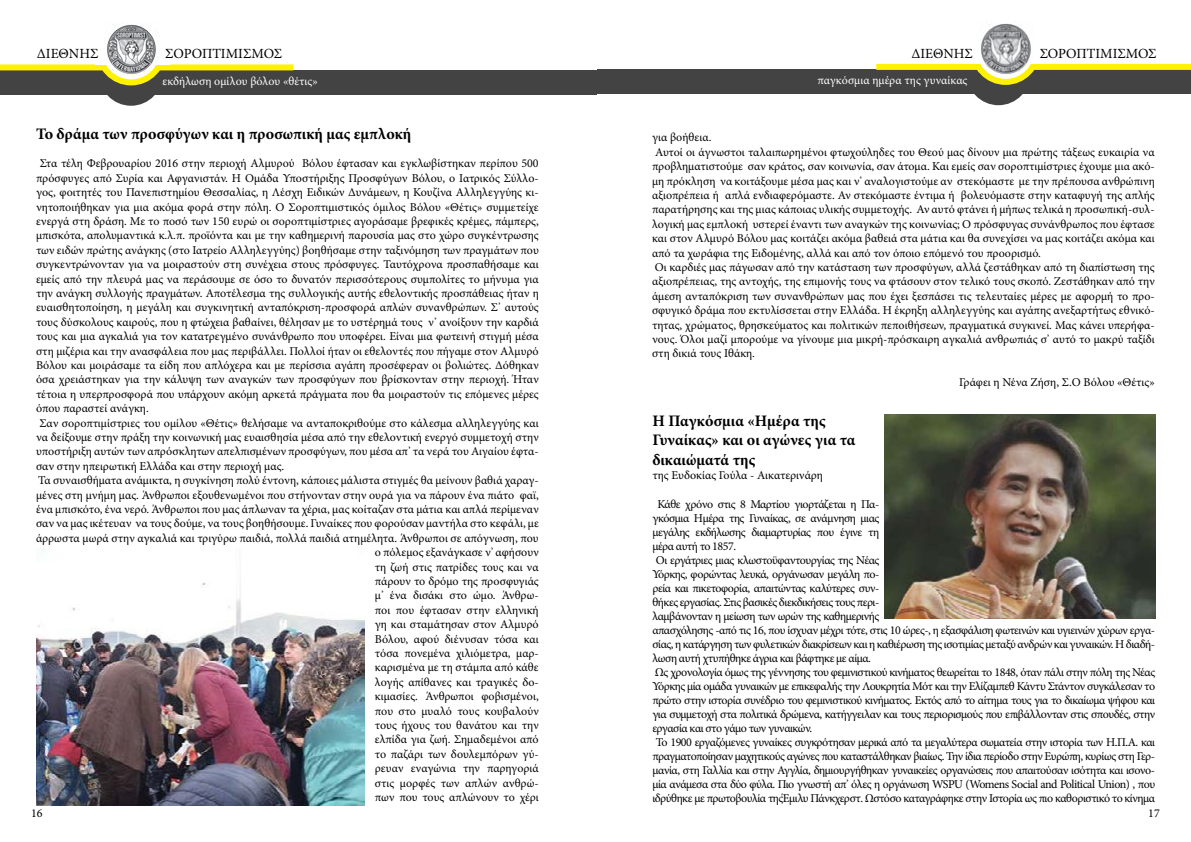
<style>
.page{position:relative;width:1191px;height:842px;background:#fff}
.page>*{position:absolute;margin:0;border:0;box-sizing:border-box;transform-origin:0 0}
.t1{font:700 16px/19.2px "Minion Pro";color:#000}
.t2{font:14px "Minion Pro";color:#000}
.t3{font:12px/14.4px "Minion Pro";letter-spacing:-.005em;color:#000}
.t4{font:12px/14px "Minion Pro";letter-spacing:-.04em;color:#000}
.t5{font:12px "Minion Pro";color:#fff}
</style>
<div class="page">
<div style="left:597px;top:70px;width:594px;height:24px;background:#434343"></div>
<div style="left:876px;top:64px;width:103px;height:6px;background:#fff200"></div>
<div style="left:1033px;top:64px;width:158px;height:6px;background:#fff200"></div>
<svg style="left:966px;top:63px;width:78px;height:42px"></svg>
<div style="left:969px;top:48px;width:74px;height:16px;background:#fff"></div>
<img style="left:978px;top:23px;width:56px;height:51px">
<div style="left:0;top:70px;width:596px;height:24px;background:#434343"></div>
<div style="left:0;top:64px;width:105px;height:6px;background:#fff200"></div>
<div style="left:156px;top:64px;width:137px;height:6px;background:#fff200"></div>
<svg style="left:93px;top:64px;width:76px;height:42px"></svg>
<img style="left:104px;top:22px;width:56px;height:53px">
<img style="left:36px;top:582px;width:328px;height:224px">
<img style="left:884px;top:415px;width:271px;height:204px">
<p class="t2" style="left:37px;top:44px;width:63px">ΔΙΕΘΝΗΣ</p>
<p class="t2" style="left:165px;top:44px;width:118px">ΣΟΡΟΠΤΙΜΙΣΜΟΣ</p>
<p class="t5" style="left:163px;top:73px;width:157px">εκδήλωση ομίλου βόλου «θέτις»</p>
<h1 class="t1" style="left:36px;top:124px;width:377px">Το δράμα των προσφύγων και η προσωπική μας εμπλοκή</h1>
<p class="t3" style="left:40px;top:156px;width:500px">Στα τέλη Φεβρουαρίου 2016 στην περιοχή Αλμυρού Βόλου έφτασαν και εγκλωβίστηκαν περίπου 500</p>
<p class="t3" style="left:36px;top:171px;width:504px">πρόσφυγες από Συρία και Αφγανιστάν. Η Ομάδα Υποστήριξης Προσφύγων Βόλου, ο Ιατρικός Σύλλο-</p>
<p class="t3" style="left:36px;top:185px;width:504px">γος, φοιτητές του Πανεπιστημίου Θεσσαλίας, η Λέσχη Ειδικών Δυνάμεων, η Κουζίνα Αλληλεγγύης κι-</p>
<p class="t3" style="left:36px;top:200px;width:504px">νητοποιήθηκαν για μια ακόμα φορά στην πόλη. Ο Σοροπτιμιστικός όμιλος Βόλου «Θέτις» συμμετείχε</p>
<p class="t3" style="left:36px;top:214px;width:504px">ενεργά στη δράση. Με το ποσό των 150 ευρώ οι σοροπτιμίστριες αγοράσαμε βρεφικές κρέμες, πάμπερς,</p>
<p class="t3" style="left:36px;top:228px;width:504px">μπισκότα, απολυμαντικά κ.λ.π. προϊόντα και με την καθημερινή παρουσία μας στο χώρο συγκέντρωσης</p>
<p class="t3" style="left:36px;top:243px;width:504px">των ειδών πρώτης ανάγκης (στο Ιατρείο Αλληλεγγύης) βοηθήσαμε στην ταξινόμηση των πραγμάτων που</p>
<p class="t3" style="left:36px;top:257px;width:504px">συγκεντρώνονταν για να μοιραστούν στη συνέχεια στους πρόσφυγες. Ταυτόχρονα προσπαθήσαμε και</p>
<p class="t3" style="left:36px;top:272px;width:504px">εμείς από την πλευρά μας να περάσουμε σε όσο το δυνατόν περισσότερους συμπολίτες το μήνυμα για</p>
<p class="t3" style="left:36px;top:286px;width:504px">την ανάγκη συλλογής πραγμάτων. Αποτέλεσμα της συλλογικής αυτής εθελοντικής προσπάθειας ήταν η</p>
<p class="t3" style="left:36px;top:300px;width:504px">ευαισθητοποίηση, η μεγάλη και συγκινητική ανταπόκριση-προσφορά απλών συνανθρώπων. Σ’ αυτούς</p>
<p class="t3" style="left:36px;top:315px;width:504px">τους δύσκολους καιρούς, που η φτώχεια βαθαίνει, θέλησαν με το υστέρημά τους ν’ ανοίξουν την καρδιά</p>
<p class="t3" style="left:36px;top:329px;width:504px">τους και μια αγκαλιά για τον κατατρεγμένο συνάνθρωπο που υποφέρει. Είναι μια φωτεινή στιγμή μέσα</p>
<p class="t3" style="left:36px;top:344px;width:504px">στη μιζέρια και την ανασφάλεια που μας περιβάλλει. Πολλοί ήταν οι εθελοντές που πήγαμε στον Αλμυρό</p>
<p class="t3" style="left:36px;top:358px;width:504px">Βόλου και μοιράσαμε τα είδη που απλόχερα και με περίσσια αγάπη προσέφεραν οι βολιώτες. Δόθηκαν</p>
<p class="t3" style="left:36px;top:372px;width:504px">όσα χρειάστηκαν για την κάλυψη των αναγκών των προσφύγων που βρίσκονταν στην περιοχή. Ήταν</p>
<p class="t3" style="left:36px;top:387px;width:504px">τέτοια η υπερπροσφορά που υπάρχουν ακόμη αρκετά πράγματα που θα μοιραστούν τις επόμενες μέρες</p>
<p class="t3" style="left:36px;top:401px;width:114px">όπου παραστεί ανάγκη.</p>
<p class="t3" style="left:39px;top:416px;width:501px">Σαν σοροπτιμίστριες του ομίλου «Θέτις» θελήσαμε να ανταποκριθούμε στο κάλεσμα αλληλεγγύης και</p>
<p class="t3" style="left:36px;top:430px;width:504px">να δείξουμε στην πράξη την κοινωνική μας ευαισθησία μέσα από την εθελοντική ενεργό συμμετοχή στην</p>
<p class="t3" style="left:36px;top:444px;width:504px">υποστήριξη αυτών των απρόσκλητων απελπισμένων προσφύγων, που μέσα απ’ τα νερά του Αιγαίου έφτα-</p>
<p class="t3" style="left:36px;top:459px;width:250px">σαν στην ηπειρωτική Ελλάδα και στην περιοχή μας.</p>
<p class="t3" style="left:38px;top:473px;width:502px">Τα συναισθήματα ανάμικτα, η συγκίνηση πολύ έντονη, κάποιες μάλιστα στιγμές θα μείνουν βαθιά χαραγ-</p>
<p class="t3" style="left:36px;top:488px;width:504px">μένες στη μνήμη μας. Άνθρωποι εξουθενωμένοι που στήνονταν στην ουρά για να πάρουν ένα πιάτο φαϊ,</p>
<p class="t3" style="left:36px;top:502px;width:504px">ένα μπισκότο, ένα νερό. Άνθρωποι που μας άπλωναν τα χέρια, μας κοίταζαν στα μάτια και απλά περίμεναν</p>
<p class="t3" style="left:36px;top:516px;width:504px">σαν να μας ικέτευαν να τους δούμε, να τους βοηθήσουμε. Γυναίκες που φορούσαν μαντήλα στο κεφάλι, με</p>
<p class="t3" style="left:36px;top:531px;width:504px">άρρωστα μωρά στην αγκαλιά και τριγύρω παιδιά, πολλά παιδιά ατημέλητα. Άνθρωποι σε απόγνωση, που</p>
<p class="t3" style="left:375px;top:545px;width:165px">ο πόλεμος εξανάγκασε ν’ αφήσουν</p>
<p class="t3" style="left:375px;top:560px;width:165px">τη ζωή στις πατρίδες τους και να</p>
<p class="t3" style="left:375px;top:574px;width:165px">πάρουν το δρόμο της προσφυγιάς</p>
<p class="t3" style="left:375px;top:588px;width:165px">μ’ ένα δισάκι στο ώμο. Άνθρω-</p>
<p class="t3" style="left:375px;top:603px;width:165px">ποι που έφτασαν στην ελληνική</p>
<p class="t3" style="left:375px;top:617px;width:165px">γη και σταμάτησαν στον Αλμυρό</p>
<p class="t3" style="left:375px;top:632px;width:165px">Βόλου, αφού διένυσαν τόσα και</p>
<p class="t3" style="left:375px;top:646px;width:165px">τόσα πονεμένα χιλιόμετρα, μαρ-</p>
<p class="t3" style="left:375px;top:660px;width:165px">καρισμένα με τη στάμπα από κάθε</p>
<p class="t3" style="left:375px;top:675px;width:165px">λογής απίθανες και τραγικές δο-</p>
<p class="t3" style="left:375px;top:689px;width:165px">κιμασίες. Άνθρωποι φοβισμένοι,</p>
<p class="t3" style="left:375px;top:704px;width:165px">που στο μυαλό τους κουβαλούν</p>
<p class="t3" style="left:375px;top:718px;width:165px">τους ήχους του θανάτου και την</p>
<p class="t3" style="left:375px;top:732px;width:165px">ελπίδα για ζωή. Σημαδεμένοι από</p>
<p class="t3" style="left:375px;top:747px;width:165px">το παζάρι των δουλεμπόρων γύ-</p>
<p class="t3" style="left:375px;top:761px;width:165px">ρευαν εναγώνια την παρηγοριά</p>
<p class="t3" style="left:375px;top:776px;width:165px">στις μορφές των απλών ανθρώ-</p>
<p class="t3" style="left:375px;top:790px;width:165px">πων που τους απλώνουν το χέρι</p>
<p class="t2" style="left:911px;top:44px;width:63px">ΔΙΕΘΝΗΣ</p>
<p class="t2" style="left:1039px;top:44px;width:118px">ΣΟΡΟΠΤΙΜΙΣΜΟΣ</p>
<p class="t5" style="left:817px;top:72px;width:151px">παγκόσμια ημέρα της γυναίκας</p>
<p class="t3" style="left:652px;top:130px;width:504px">για βοήθεια.<br>Αυτοί οι άγνωστοι ταλαιπωρημένοι φτωχούληδες του Θεού μας δίνουν μια πρώτης τάξεως ευκαιρία να προβληματιστούμε σαν κράτος, σαν κοινωνία, σαν άτομα. Και εμείς σαν σοροπτιμίστριες έχουμε μια ακό&shy;μη πρόκληση να κοιτάξουμε μέσα μας και ν’ αναλογιστούμε αν στεκόμαστε με την πρέπουσα ανθρώπινη αξιοπρέπεια ή απλά ενδιαφερόμαστε. Αν στεκόμαστε έντιμα ή βολευόμαστε στην καταφυγή της απλής παρατήρησης και της μιας κάποιας υλικής συμμετοχής. Αν αυτό φτάνει ή μήπως τελικά η προσωπική-συλ&shy;λογική μας εμπλοκή υστερεί έναντι των αναγκών της κοινωνίας; Ο πρόσφυγας συνάνθρωπος που έφτασε και στον Αλμυρό Βόλου μας κοιτάζει ακόμα βαθειά στα μάτια και θα συνεχίσει να μας κοιτάζει ακόμα και από τα χωράφια της Ειδομένης, αλλά και από τον όποιο επόμενό του προορισμό.<br>Οι καρδιές μας πάγωσαν από την κατάσταση των προσφύγων, αλλά ζεστάθηκαν από τη διαπίστωση της αξιοπρέπειας, της αντοχής, της επιμονής τους να φτάσουν στον τελικό τους σκοπό. Ζεστάθηκαν από την άμεση ανταπόκριση των συνανθρώπων μας που έχει ξεσπάσει τις τελευταίες μέρες με αφορμή το προ&shy;σφυγικό δράμα που εκτυλίσσεται στην Ελλάδα. Η έκρηξη αλληλεγγύης και αγάπης ανεξαρτήτως εθνικό&shy;τητας, χρώματος, θρησκεύματος και πολιτικών πεποιθήσεων, πραγματικά συγκινεί. Μας κάνει υπερήφα&shy;νους. Όλοι μαζί μπορούμε να γίνουμε μια μικρή-πρόσκαιρη αγκαλιά ανθρωπιάς σ’ αυτό το μακρύ ταξίδι στη δικιά τους Ιθάκη.</p>
<p class="t3" style="left:959px;top:375px;width:197px">Γράφει η Νένα Ζήση, Σ.Ο Βόλου «Θέτις»</p>
<h1 class="t1" style="left:652px;top:411px;width:205px">Η Παγκόσμια «Ημέρα της<br>Γυναίκας» και οι αγώνες για τα δικαιώματά της</h1>
<p class="t3" style="left:652px;top:468px;width:172px">της Ευδοκίας Γούλα - Αικατερινάρη</p>
<p class="t4" style="left:652px;top:497px;width:504px;text-indent:5px">Κάθε χρόνο στις 8 Μαρτίου γιορτάζεται η Πα-<br>γκόσμια Ημέρα της Γυναίκας, σε ανάμνηση μιας<br>μεγάλης εκδήλωσης διαμαρτυρίας που έγινε τη<br>μέρα αυτή το 1857.<br>Οι εργάτριες μιας κλωστοϋφαντουργίας της Νέας<br>Υόρκης, φορώντας λευκά, οργάνωσαν μεγάλη πο-<br>ρεία και πικετοφορία, απαιτώντας καλύτερες συν-<br>θήκες εργασίας. Στις βασικές διεκδικήσεις τους περι-<br>λαμβάνονταν η μείωση των ωρών της καθημερινής<br>απασχόλησης -από τις 16, που ίσχυαν μέχρι τότε, στις 10 ώρες-, η εξασφάλιση φωτεινών και υγιεινών χώρων εργα&shy;σίας, η κατάργηση των φυλετικών διακρίσεων και η καθιέρωση της ισοτιμίας μεταξύ ανδρών και γυναικών. Η διαδή&shy;λωση αυτή χτυπήθηκε άγρια και βάφτηκε με αίμα.<br>Ως χρονολογία όμως της γέννησης του φεμινιστικού κινήματος θεωρείται το 1848, όταν πάλι στην πόλη της Νέας Υόρκης μία ομάδα γυναικών με επικεφαλής την Λουκρητία Μότ και την Ελίζαμπεθ Κάντυ Στάντον συγκάλεσαν το πρώτο στην ιστορία συνέδριο του φεμινιστικού κινήματος. Εκτός από το αίτημα τους για το δικαίωμα ψήφου και για συμμετοχή στα πολιτικά δρώμενα, κατήγγειλαν και τους περιορισμούς που επιβάλλονταν στις σπουδές, στην εργασία και στο γάμο των γυναικών.<br>Το 1900 εργαζόμενες γυναίκες συγκρότησαν μερικά από τα μεγαλύτερα σωματεία στην ιστορία των Η.Π.Α. και πραγματοποίησαν μαχητικούς αγώνες που καταστάλθηκαν βιαίως. Την ίδια περίοδο στην Ευρώπη, κυρίως στη Γερ&shy;μανία, στη Γαλλία και στην Αγγλία, δημιουργήθηκαν γυναικείες οργανώσεις που απαιτούσαν ισότητα και ισονο&shy;μία ανάμεσα στα δύο φύλα. Πιο γνωστή απ’ όλες η οργάνωση WSPU (Womens Social and Political Union) , που ιδρύθηκε με πρωτοβουλία τηςΈμιλυ Πάνκχερστ. Ωστόσο καταγράφηκε στην Ιστορία ως πιο καθοριστικό το κίνημα</p>
<p class="t3" style="left:31px;top:806px;width:13px">16</p>
<p class="t3" style="left:1148px;top:806px;width:13px">17</p>
</div>
